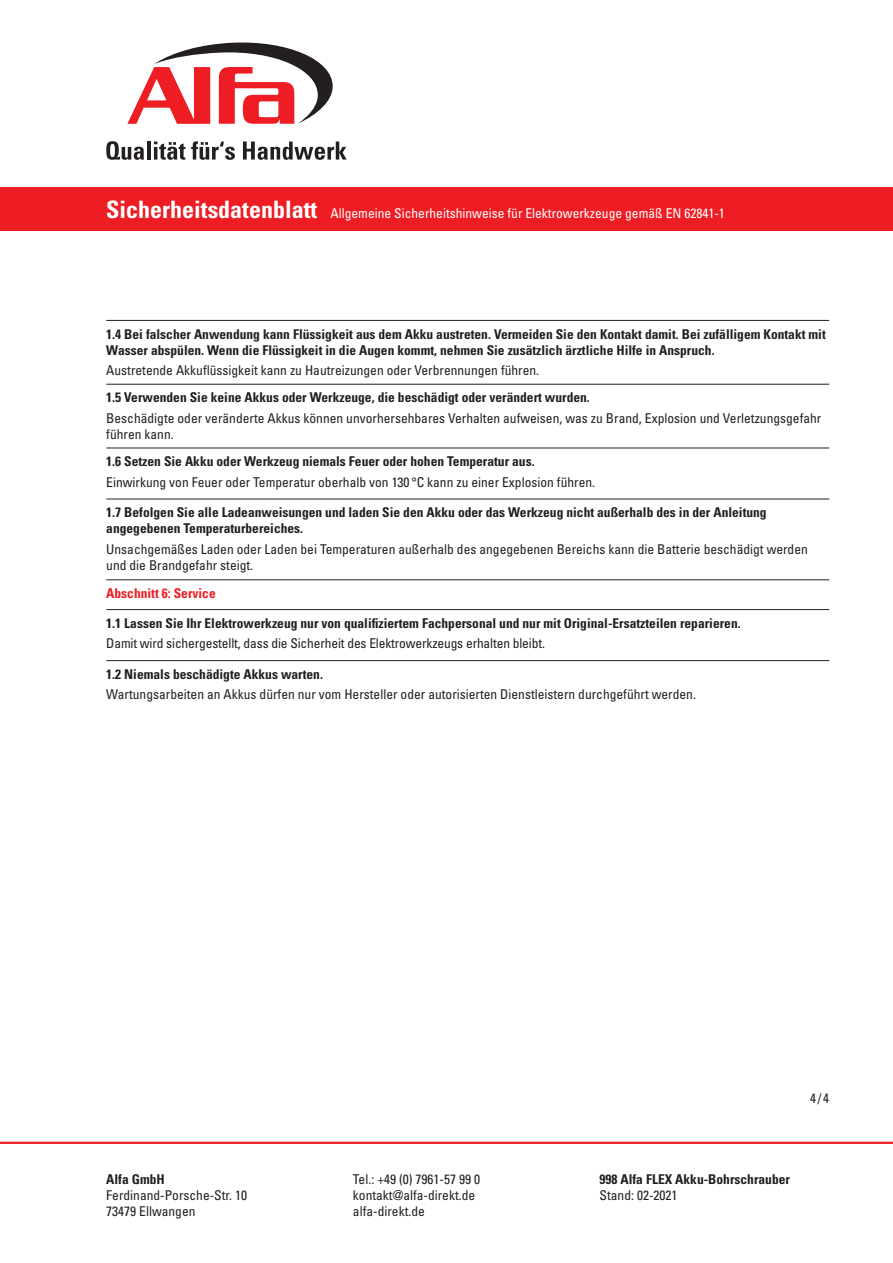
<style>
.page{position:relative;width:893px;height:1263px;background:#fff}
.page>*{position:absolute;margin:0;border:0;box-sizing:border-box;transform-origin:0 0}
.t1{font:condensed 13.5px/16.2px "Univers LT Std";color:#231f20}
.t2{font:700 condensed 13.5px/16.2px "Univers LT Std";color:#231f20}
.t3{font:condensed 13.5px "Univers LT Std";color:#fff}
.t4{font:700 condensed 13.5px "Univers LT Std";color:#ee1d23}
.s1{font-weight:700;font-size:24px}
</style>
<div class="page">
<hr style="left:0;top:1142px;width:893px;height:2px;background:#ee1d23">
<div style="left:0;top:187px;width:893px;height:44px;background:#ee1d23"></div>
<svg style="left:106px;top:141px;width:38px;height:19px"></svg>
<hr style="left:147px;top:141px;width:3px;height:19px;background:#231f20">
<svg style="left:154px;top:141px;width:31px;height:19px"></svg>
<svg style="left:191px;top:141px;width:44px;height:19px"></svg>
<svg style="left:243px;top:141px;width:104px;height:19px"></svg>
<svg style="left:127px;top:42px;width:206px;height:82px"></svg>
<hr style="left:106px;top:320px;width:723px;height:1px;background:#231f20">
<hr style="left:106px;top:448px;width:723px;height:1px;background:#231f20">
<hr style="left:106px;top:499px;width:723px;height:1px;background:#231f20">
<hr style="left:106px;top:384px;width:723px;height:1px;background:#231f20">
<hr style="left:106px;top:579px;width:723px;height:1px;background:#231f20">
<hr style="left:106px;top:609px;width:723px;height:1px;background:#231f20">
<hr style="left:106px;top:660px;width:723px;height:1px;background:#231f20">
<p class="t3" style="left:106px;top:205px;width:620px"><span class="s1">Sicherheitsdatenblatt</span> Allgemeine Sicherheitshinweise für Elektrowerkzeuge gemäß EN 62841-1</p>
<p class="t2" style="left:106px;top:326px;width:721px">1.4 Bei falscher Anwendung kann Flüssigkeit aus dem Akku austreten. Vermeiden Sie den Kontakt damit. Bei zufälligem Kontakt mit<br>Wasser abspülen. Wenn die Flüssigkeit in die Augen kommt, nehmen Sie zusätzlich ärztliche Hilfe in Anspruch.</p>
<p class="t1" style="left:106px;top:362px;width:434px">Austretende Akkuflüssigkeit kann zu Hautreizungen oder Verbrennungen führen.</p>
<p class="t2" style="left:106px;top:389px;width:485px">1.5 Verwenden Sie keine Akkus oder Werkzeuge, die beschädigt oder verändert wurden.</p>
<p class="t1" style="left:106px;top:410px;width:717px">Beschädigte oder veränderte Akkus können unvorhersehbares Verhalten aufweisen, was zu Brand, Explosion und Verletzungsgefahr führen kann.</p>
<p class="t2" style="left:106px;top:453px;width:430px">1.6 Setzen Sie Akku oder Werkzeug niemals Feuer oder hohen Temperatur aus.</p>
<p class="t1" style="left:106px;top:474px;width:490px">Einwirkung von Feuer oder Temperatur oberhalb von 130 °C kann zu einer Explosion führen.</p>
<p class="t2" style="left:106px;top:504px;width:662px">1.7 Befolgen Sie alle Ladeanweisungen und laden Sie den Akku oder das Werkzeug nicht außerhalb des in der Anleitung angegebenen Temperaturbereiches.</p>
<p class="t1" style="left:106px;top:541px;width:703px">Unsachgemäßes Laden oder Laden bei Temperaturen außerhalb des angegebenen Bereichs kann die Batterie beschädigt werden und die Brandgefahr steigt.</p>
<p class="t4" style="left:106px;top:585px;width:111px">Abschnitt 6: Service</p>
<p class="t2" style="left:106px;top:615px;width:636px">1.1 Lassen Sie Ihr Elektrowerkzeug nur von qualifiziertem Fachpersonal und nur mit Original-Ersatzteilen reparieren.</p>
<p class="t1" style="left:106px;top:635px;width:440px">Damit wird sichergestellt, dass die Sicherheit des Elektrowerkzeugs erhalten bleibt.</p>
<p class="t2" style="left:106px;top:666px;width:218px">1.2 Niemals beschädigte Akkus warten.</p>
<p class="t1" style="left:106px;top:686px;width:591px">Wartungsarbeiten an Akkus dürfen nur vom Hersteller oder autorisierten Dienstleistern durchgeführt werden.</p>
<p class="t2" style="left:106px;top:1171px;width:60px">Alfa GmbH</p>
<p class="t1" style="left:106px;top:1187px;width:142px">Ferdinand-Porsche-Str. 10<br>73479 Ellwangen</p>
<p class="t1" style="left:810px;top:1090px;width:21px">4/4</p>
<p class="t1" style="left:353px;top:1171px;width:129px">Tel.: +49 (0) 7961-57 99 0 kontakt@alfa-direkt.de alfa-direkt.de</p>
<p class="t2" style="left:600px;top:1171px;width:192px">998 Alfa FLEX Akku-Bohrschrauber</p>
<p class="t1" style="left:600px;top:1187px;width:79px">Stand: 02-2021</p>
</div>
